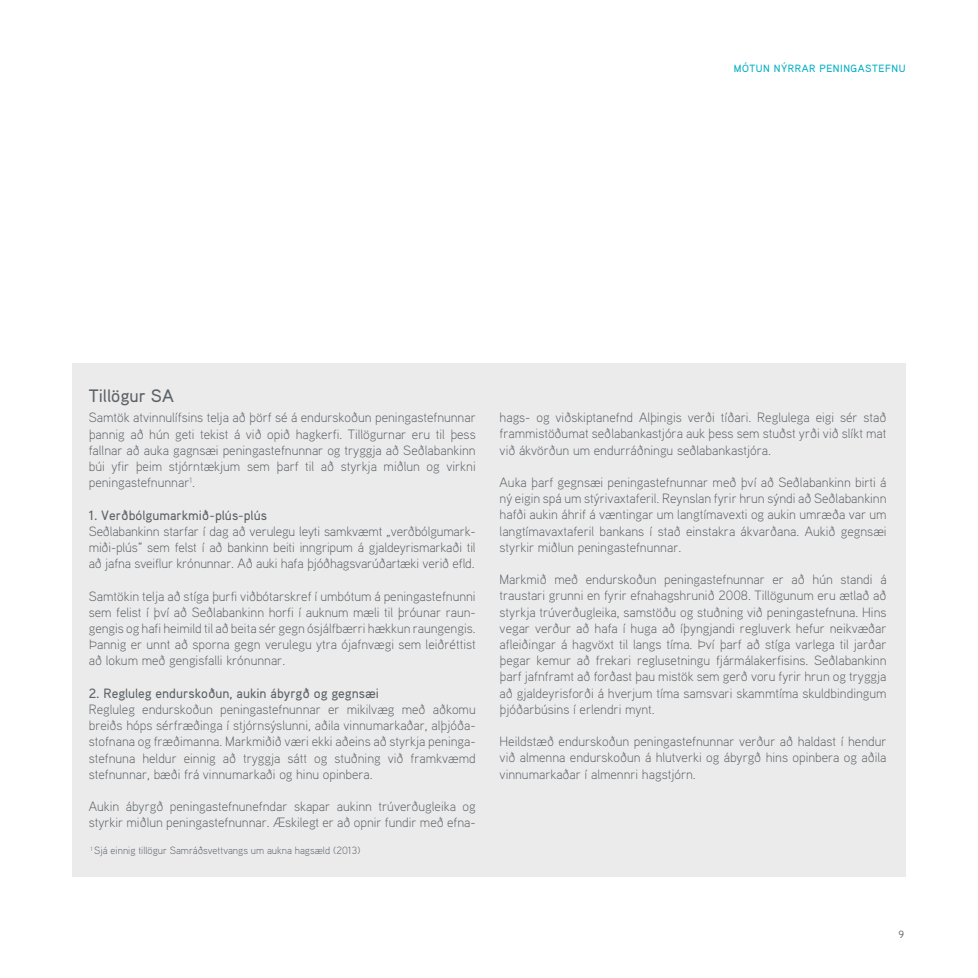
<style>
.page{position:relative;width:978px;height:978px;background:#fff}
.page>*{position:absolute;margin:0;border:0;box-sizing:border-box;transform-origin:0 0}
.t1{font:500 18px "Aaux Pro";color:#5c6266}
.t2{font:300 13.5px/16.2px "Aaux Pro";color:#5c6266;text-align:justify}
.t3{font:500 13.5px "Aaux Pro";color:#5c6266}
.t4{font:300 10.5px "Aaux Pro";color:#5c6266}
.t5{font:500 10.5px "Aaux Pro";letter-spacing:.05em;color:#00aec5}
.t6{font:10.5px "Aaux Pro";color:#5c6266}
</style>
<div class="page">
<div style="left:72px;top:364px;width:834px;height:513px;background:#ebebec"></div>
<p class="t5" style="left:734px;top:62px;width:173px">MÓTUN NÝRRAR PENINGASTEFNU</p>
<h1 class="t1" style="left:89px;top:384px;width:87px">Tillögur SA</h1>
<p class="t2" style="left:89px;top:409px;width:388px">Samtök atvinnulífsins telja að þörf sé á endurskoðun peningastefnunnar þannig að hún geti tekist á við opið hagkerfi. Tillögurnar eru til þess fallnar að auka gagnsæi peningastefnunnar og tryggja að Seðlabankinn búi yfir þeim stjórntækjum sem þarf til að styrkja miðlun og virkni peningastefnunnar<sup>1</sup>.</p>
<p class="t3" style="left:89px;top:506px;width:180px">1. Verðbólgumarkmið-plús-plús</p>
<p class="t2" style="left:89px;top:522px;width:388px">Seðlabankinn starfar í dag að verulegu leyti samkvæmt „verðbólgumark&shy;miði-plús“ sem felst í að bankinn beiti inngripum á gjaldeyrismarkaði til að jafna sveiflur krónunnar. Að auki hafa þjóðhagsvarúðartæki verið efld.</p>
<p class="t2" style="left:89px;top:587px;width:388px">Samtökin telja að stíga þurfi viðbótarskref í umbótum á peningastefnunni sem felist í því að Seðlabankinn horfi í auknum mæli til þróunar raun&shy;gengis og hafi heimild til að beita sér gegn ósjálfbærri hækkun raungengis.<br>Þannig er unnt að sporna gegn verulegu ytra ójafnvægi sem leiðréttist að lokum með gengisfalli krónunnar.</p>
<p class="t3" style="left:89px;top:684px;width:292px">2. Regluleg endurskoðun, aukin ábyrgð og gegnsæi</p>
<p class="t2" style="left:89px;top:701px;width:388px">Regluleg endurskoðun peningastefnunnar er mikilvæg með aðkomu breiðs hóps sérfræðinga í stjórnsýslunni, aðila vinnumarkaðar, alþjóða&shy;stofnana og fræðimanna. Markmiðið væri ekki aðeins að styrkja peninga&shy;stefnuna heldur einnig að tryggja sátt og stuðning við framkvæmd stefnunnar, bæði frá vinnumarkaði og hinu opinbera.</p>
<p class="t2" style="left:89px;top:798px;width:388px">Aukin ábyrgð peningastefnunefndar skapar aukinn trúverðugleika og styrkir miðlun peningastefnunnar. Æskilegt er að opnir fundir með efna-</p>
<p class="t4" style="left:90px;top:844px;width:271px"><sup>1</sup> Sjá einnig tillögur Samráðsvettvangs um aukna hagsæld (2013)</p>
<p class="t2" style="left:500px;top:409px;width:388px">hags- og viðskiptanefnd Alþingis verði tíðari. Reglulega eigi sér stað frammistöðumat seðlabankastjóra auk þess sem stuðst yrði við slíkt mat við ákvörðun um endurráðningu seðlabankastjóra.</p>
<p class="t2" style="left:500px;top:474px;width:388px">Auka þarf gegnsæi peningastefnunnar með því að Seðlabankinn birti á ný eigin spá um stýrivaxtaferil. Reynslan fyrir hrun sýndi að Seðlabankinn hafði aukin áhrif á væntingar um langtímavexti og aukin umræða var um langtímavaxtaferil bankans í stað einstakra ákvarðana. Aukið gegnsæi styrkir miðlun peningastefnunnar.</p>
<p class="t2" style="left:500px;top:571px;width:388px">Markmið með endurskoðun peningastefnunnar er að hún standi á traustari grunni en fyrir efnahagshrunið 2008. Tillögunum eru ætlað að styrkja trúverðugleika, samstöðu og stuðning við peningastefnuna. Hins vegar verður að hafa í huga að íþyngjandi regluverk hefur neikvæðar afleiðingar á hagvöxt til langs tíma. Því þarf að stíga varlega til jarðar þegar kemur að frekari reglusetningu fjármálakerfisins. Seðlabankinn þarf jafnframt að forðast þau mistök sem gerð voru fyrir hrun og tryggja að gjaldeyrisforði á hverjum tíma samsvari skammtíma skuldbindingum þjóðarbúsins í erlendri mynt.</p>
<p class="t2" style="left:500px;top:733px;width:388px">Heildstæð endurskoðun peningastefnunnar verður að haldast í hendur við almenna endurskoðun á hlutverki og ábyrgð hins opinbera og aðila vinnumarkaðar í almennri hagstjórn.</p>
<p class="t6" style="left:899px;top:928px;width:7px">9</p>
</div>
